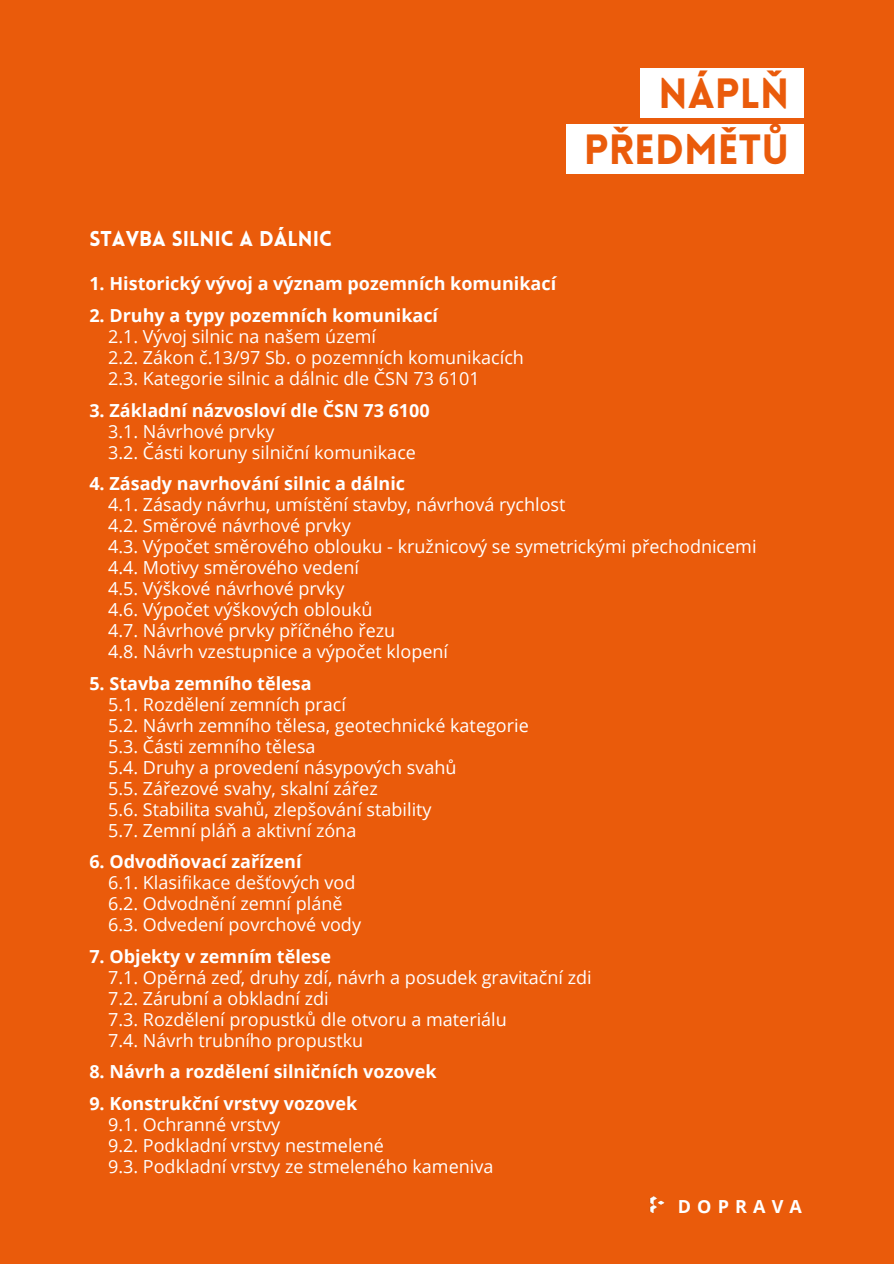
<style>
.page{position:relative;width:894px;height:1264px;background:#fff}
.page>*{position:absolute;margin:0;border:0;box-sizing:border-box;transform-origin:0 0}
.t1{font:900 41.4px/55.7px "Lovelo";color:#ea5b0b;text-align:right}
.t2{font:900 21px "Lovelo";color:#fff}
.t3{font:18px/21px "Open Sans";color:#fff}
.t4{font:700 18px "Open Sans";color:#fff}
.t5{font:700 18px "Open Sans";letter-spacing:.34em;color:#fff}
</style>
<div class="page">
<div style="left:0;top:0;width:893px;height:1263px;background:#ea5b0b"></div>
<div style="left:566px;top:124px;width:237px;height:50px;background:#fff"></div>
<div style="left:640px;top:68px;width:164px;height:50px;background:#fff"></div>
<img style="left:649px;top:1196px;width:16px;height:16px">
<h1 class="t1" style="left:583px;top:70px;width:207px">NÁPLŇ<br>PŘEDMĚTŮ</h1>
<p class="t2" style="left:89px;top:230px;width:244px">STAVBA SILNIC A DÁLNIC</p>
<p class="t4" style="left:89px;top:271px;width:468px">1. Historický vývoj a význam pozemních komunikací</p>
<p class="t4" style="left:89px;top:303px;width:350px">2. Druhy a typy pozemních komunikací</p>
<p class="t3" style="left:108px;top:325px;width:417px">2.1. Vývoj silnic na našem území<br>2.2. Zákon č.13/97 Sb. o pozemních komunikacích<br>2.3. Kategorie silnic a dálnic dle ČSN 73 6101</p>
<p class="t4" style="left:89px;top:397px;width:342px">3. Základní názvosloví dle ČSN 73 6100</p>
<p class="t3" style="left:108px;top:420px;width:309px">3.1. Návrhové prvky<br>3.2. Části koruny silniční komunikace</p>
<p class="t4" style="left:89px;top:471px;width:317px">4. Zásady navrhování silnic a dálnic</p>
<p class="t3" style="left:108px;top:493px;width:649px">4.1. Zásady návrhu, umístění stavby, návrhová rychlost<br>4.2. Směrové návrhové prvky<br>4.3. Výpočet směrového oblouku - kružnicový se symetrickými přechodnicemi 4.4. Motivy směrového vedení<br>4.5. Výškové návrhové prvky<br>4.6. Výpočet výškových oblouků<br>4.7. Návrhové prvky příčného řezu<br>4.8. Návrh vzestupnice a výpočet klopení</p>
<p class="t4" style="left:89px;top:670px;width:224px">5. Stavba zemního tělesa</p>
<p class="t3" style="left:108px;top:693px;width:422px">5.1. Rozdělení zemních prací<br>5.2. Návrh zemního tělesa, geotechnické kategorie 5.3. Části zemního tělesa<br>5.4. Druhy a provedení násypových svahů<br>5.5. Zářezové svahy, skalní zářez<br>5.6. Stabilita svahů, zlepšování stability<br>5.7. Zemní pláň a aktivní zóna</p>
<p class="t4" style="left:89px;top:849px;width:214px">6. Odvodňovací zařízení</p>
<p class="t3" style="left:108px;top:871px;width:254px">6.1. Klasifikace dešťových vod<br>6.2. Odvodnění zemní pláně<br>6.3. Odvedení povrchové vody</p>
<p class="t4" style="left:89px;top:943px;width:243px">7. Objekty v zemním tělese</p>
<p class="t3" style="left:108px;top:966px;width:485px">7.1. Opěrná zeď, druhy zdí, návrh a posudek gravitační zdi 7.2. Zárubní a obkladní zdi<br>7.3. Rozdělení propustků dle otvoru a materiálu<br>7.4. Návrh trubního propustku</p>
<p class="t4" style="left:89px;top:1059px;width:349px">8. Návrh a rozdělení silničních vozovek</p>
<p class="t4" style="left:89px;top:1090px;width:269px">9. Konstrukční vrstvy vozovek</p>
<p class="t3" style="left:108px;top:1113px;width:387px">9.1. Ochranné vrstvy<br>9.2. Podkladní vrstvy nestmelené<br>9.3. Podkladní vrstvy ze stmeleného kameniva</p>
<p class="t5" style="left:677px;top:1193px;width:126px">DOPRAVA</p>
</div>
